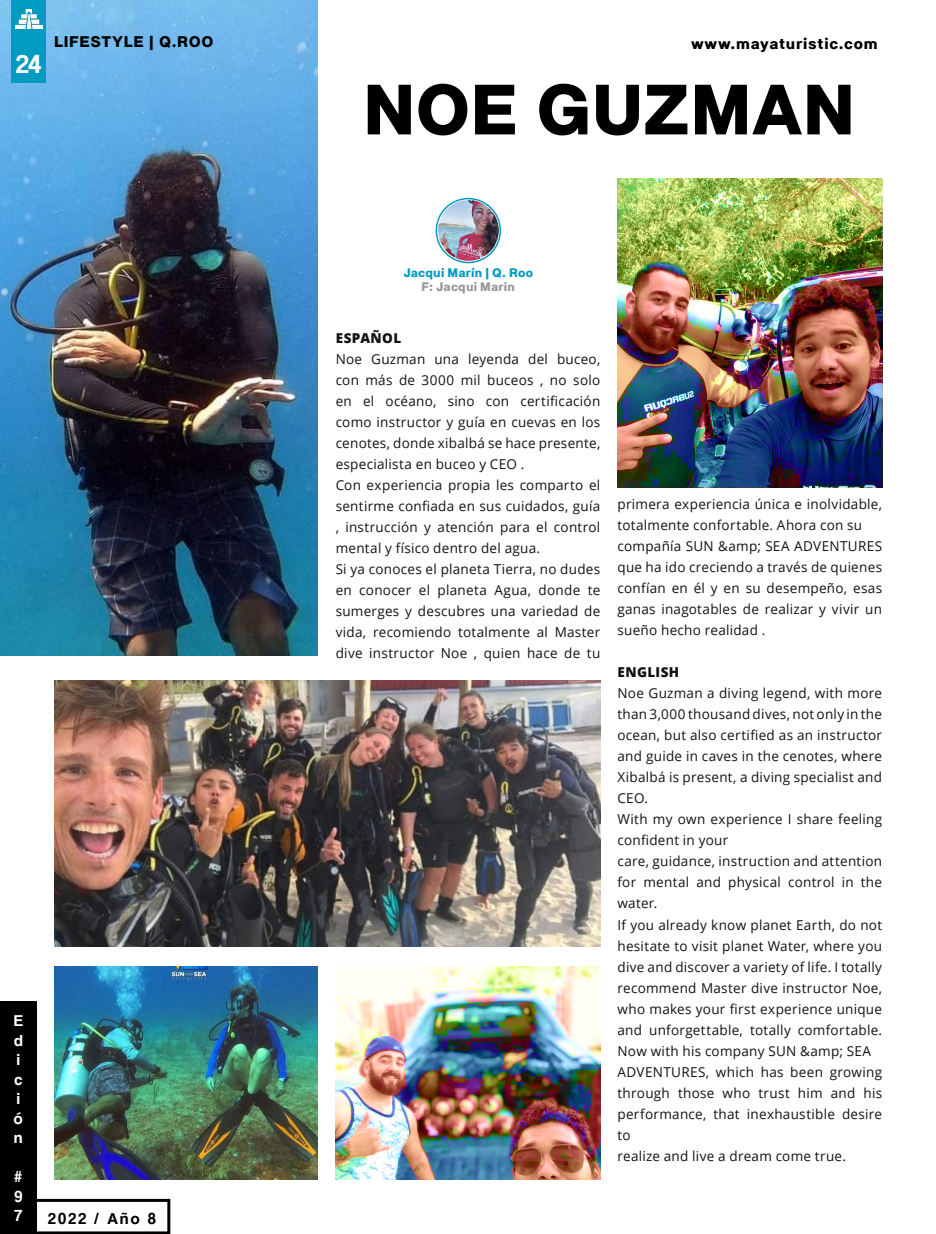
<style>
.page{position:relative;width:936px;height:1234px;background:#fff}
.page>*{position:absolute;margin:0;border:0;box-sizing:border-box;transform-origin:0 0}
.t1{font:800 69px "Sublima";letter-spacing:-.01em;color:#000}
.t2{font:27px "Coolvetica Rg";color:#fff}
.t3{font:16.5px/19.5px "Coolvetica Rg";color:#fff}
.t4{font:16.5px "Coolvetica Rg";letter-spacing:.13em;color:#000}
.t5{font:800 15px "Sublima";letter-spacing:.05em;color:#000}
.t6{font:13.65px/21px "Open Sans";letter-spacing:.02em;color:#121212}
.t7{font:800 13.65px "Open Sans";letter-spacing:.03em;color:#121212}
.t8{font:800 12px "Sublima";letter-spacing:.015em;color:#009bc0}
.t9{font:800 12px "Sublima";letter-spacing:.015em;color:#969798}
</style>
<div class="page">
<img style="left:0;top:0;width:317px;height:655px">
<div style="left:34px;top:1198px;width:136px;height:35px;border:3px solid #000"></div>
<div style="left:0;top:1000px;width:37px;height:233px;background:#000"></div>
<div style="left:12px;top:0;width:34px;height:82px;background:#009bc0"></div>
<img style="left:15px;top:10px;width:28px;height:18px">
<img style="left:54px;top:966px;width:263px;height:213px">
<img style="left:54px;top:680px;width:546px;height:266px">
<img style="left:335px;top:966px;width:265px;height:213px">
<img style="left:617px;top:179px;width:265px;height:308px">
<img style="left:438px;top:200px;width:61px;height:61px;border-radius:30px">
<div style="left:435px;top:198px;width:66px;height:65px;border:1px solid #009bc0;border-radius:50%"></div>
<h2 class="t2" style="left:16px;top:48px;width:27px">24</h2>
<p class="t5" style="left:54px;top:33px;width:161px">LIFESTYLE | Q.ROO</p>
<p class="t5" style="left:691px;top:35px;width:188px">www.mayaturistic.com</p>
<h1 class="t1" style="left:363px;top:70px;width:493px">NOE GUZMAN</h1>
<p class="t8" style="left:403px;top:265px;width:131px">Jacqui Marín | Q. Roo</p>
<p class="t9" style="left:421px;top:280px;width:95px">F: Jacqui Marin</p>
<p class="t3" style="left:14px;top:1010px;width:10px">E d i c i ó n</p>
<p class="t3" style="left:14px;top:1166px;width:10px;text-align:justify"># 9<br>7</p>
<p class="t4" style="left:48px;top:1207px;width:109px">2022 / Año 8</p>
<p class="t7" style="left:335px;top:327px;width:67px">ESPAÑOL</p>
<p class="t6" style="left:335px;top:348px;width:266px">Noe Guzman una leyenda del buceo, con más de 3000 mil buceos , no solo en el océano, sino con certificación como instructor y guía en cuevas en los cenotes, donde xibalbá se hace presente, especialista en buceo y CEO .<br>Con experiencia propia les comparto el sentirme confiada en sus cuidados, guía , instrucción y atención para el control mental y físico dentro del agua.<br>Si ya conoces el planeta Tierra, no dudes en conocer el planeta Agua, donde te sumerges y descubres una variedad de vida, recomiendo totalmente al Master dive instructor Noe , quien hace de tu</p>
<p class="t6" style="left:617px;top:493px;width:266px">primera experiencia única e inolvidable, totalmente confortable. Ahora con su compañía SUN &amp;amp; SEA ADVENTURES que ha ido creciendo a través de quienes confían en él y en su desempeño, esas ganas inagotables de realizar y vivir un sueño hecho realidad .</p>
<p class="t7" style="left:617px;top:661px;width:63px">ENGLISH</p>
<p class="t6" style="left:617px;top:682px;width:266px">Noe Guzman a diving legend, with more than 3,000 thousand dives, not only in the ocean, but also certified as an instructor and guide in caves in the cenotes, where Xibalbá is present, a diving specialist and CEO.<br>With my own experience I share feeling confident in your<br>care, guidance, instruction and attention for mental and physical control in the water.<br>If you already know planet Earth, do not hesitate to visit planet Water, where you dive and discover a variety of life. I totally recommend Master dive instructor Noe, who makes your first experience unique and unforgettable, totally comfortable.<br>Now with his company SUN &amp;amp; SEA ADVENTURES, which has been growing through those who trust him and his performance, that inexhaustible desire to<br>realize and live a dream come true.</p>
</div>
